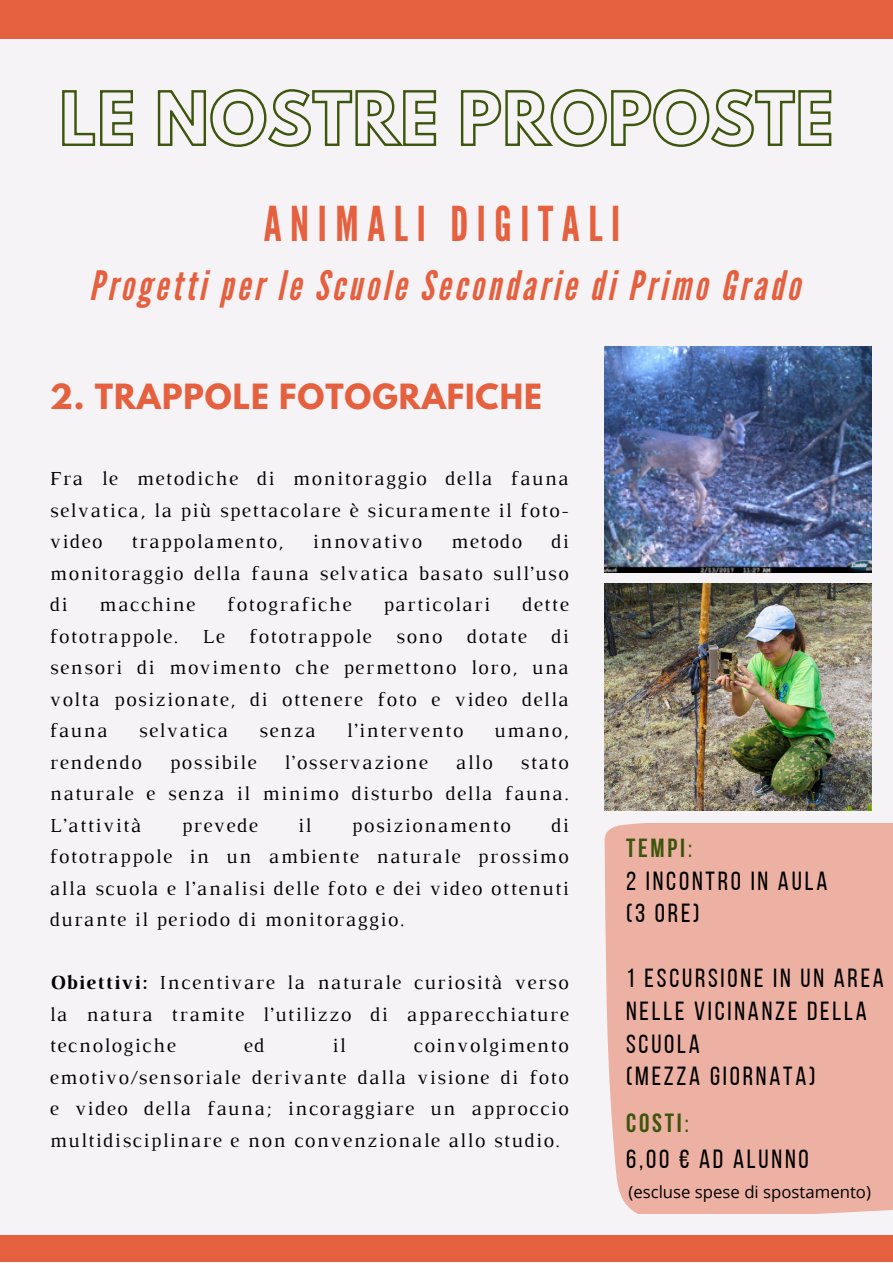
<style>
.page{position:relative;width:893px;height:1264px;background:#fff}
.page>*{position:absolute;margin:0;border:0;box-sizing:border-box;transform-origin:0 0}
.t1{font:48px "League Gothic";letter-spacing:.18em;color:#e5603f}
.t2{font:italic 40.5px "League Gothic";letter-spacing:.09em;color:#e5603f}
.t3{font:700 30.75px "League Spartan";letter-spacing:.03em;color:#e5603f}
.t4{font:26.25px "Bebas Neue";letter-spacing:.105em;color:#000}
.t5{font:700 26.25px "Bebas Neue";letter-spacing:.105em;color:#3d550c}
.t6{font:26.1px/32.5px "Bebas Neue";letter-spacing:.105em;color:#000}
.t7{font:700 26.1px "Bebas Neue";letter-spacing:.105em;color:#3d550c}
.t8{font:20.25px/31.5px "Luthier";letter-spacing:.07em;color:#000;text-align:justify}
.t9{font:16.8px "Open Sans";color:#000}
.s1{font-weight:700}
.s2{font-weight:400}
</style>
<div class="page">
<div style="left:0;top:0;width:892px;height:1262px;background:#f5f3f5"></div>
<div style="left:0;top:0;width:892px;height:39px;background:#e5603f"></div>
<img style="left:604px;top:346px;width:267px;height:226px">
<img style="left:604px;top:583px;width:267px;height:227px">
<div style="left:604px;top:824px;width:288px;height:388px;background:#edb1a3"></div>
<svg style="left:62px;top:89px;width:770px;height:58px"></svg>
<div style="left:0;top:1234px;width:892px;height:27px;background:#e5603f"></div>
<p class="t1" style="left:264px;top:196px;width:358px">ANIMALI DIGITALI</p>
<p class="t2" style="left:89px;top:262px;width:712px">Progetti per le Scuole Secondarie di Primo Grado</p>
<p class="t3" style="left:50px;top:381px;width:493px">2. TRAPPOLE FOTOGRAFICHE</p>
<p class="t8" style="left:50px;top:464px;width:520px">Fra le metodiche di monitoraggio della fauna selvatica, la più spettacolare è sicuramente il foto&shy;video</p>
<p class="t8" style="left:131px;top:527px;width:154px">trappolamento,</p>
<p class="t8" style="left:313px;top:527px;width:111px">innovativo</p>
<p class="t8" style="left:451px;top:527px;width:73px">metodo</p>
<p class="t8" style="left:50px;top:527px;width:520px;text-indent:501px">di monitoraggio della fauna selvatica basato sull’uso di</p>
<p class="t8" style="left:99px;top:590px;width:97px">macchine</p>
<p class="t8" style="left:227px;top:590px;width:126px">fotografiche</p>
<p class="t8" style="left:383px;top:590px;width:108px">particolari</p>
<p class="t8" style="left:50px;top:590px;width:520px;text-indent:472px">dette fototrappole. Le fototrappole sono dotate di sensori di movimento che permettono loro, una volta posizionate, di ottenere foto e video della fauna</p>
<p class="t8" style="left:139px;top:716px;width:90px">selvatica</p>
<p class="t8" style="left:259px;top:716px;width:58px">senza</p>
<p class="t8" style="left:347px;top:716px;width:118px">l’intervento</p>
<p class="t8" style="left:494px;top:716px;width:76px">umano,</p>
<p class="t8" style="left:50px;top:748px;width:93px">rendendo</p>
<p class="t8" style="left:170px;top:748px;width:88px">possibile</p>
<p class="t8" style="left:284px;top:748px;width:145px">l’osservazione</p>
<p class="t8" style="left:455px;top:748px;width:38px">allo</p>
<p class="t8" style="left:50px;top:748px;width:520px;text-indent:471px">stato naturale e senza il minimo disturbo della fauna.<br>L’attività</p>
<p class="t8" style="left:182px;top:811px;width:78px">prevede</p>
<p class="t8" style="left:298px;top:811px;width:15px">il</p>
<p class="t8" style="left:352px;top:811px;width:160px">posizionamento</p>
<p class="t8" style="left:50px;top:811px;width:520px;text-indent:501px">di fototrappole in un ambiente naturale prossimo alla scuola e l’analisi delle foto e dei video ottenuti durante il periodo di monitoraggio.</p>
<p class="t8" style="left:50px;top:968px;width:520px"><span class="s1">Obiettivi:</span> Incentivare la naturale curiosità verso la natura tramite l’utilizzo di apparecchiature tecnologiche</p>
<p class="t8" style="left:50px;top:1031px;width:520px;text-indent:363px">coinvolgimento emotivo/sensoriale derivante dalla visione di foto e video della fauna; incoraggiare un approccio multidisciplinare e non convenzionale allo studio.</p>
<p class="t8" style="left:244px;top:1031px;width:22px">ed</p>
<p class="t8" style="left:332px;top:1031px;width:15px">il</p>
<p class="t7" style="left:626px;top:837px;width:67px">Tempi<span class="s2">:</span></p>
<p class="t6" style="left:626px;top:866px;width:203px">2 INCONTRO IN AULA</p>
<p class="t6" style="left:626px;top:899px;width:75px">(3 ORE)</p>
<p class="t6" style="left:626px;top:964px;width:259px">1 ESCURSIONE IN UN AREA<br>NELLE VICINANZE DELLA<br>SCUOLA</p>
<p class="t6" style="left:626px;top:1062px;width:191px">(MEZZA GIORNATA)</p>
<p class="t5" style="left:626px;top:1112px;width:64px">COSTI<span class="s2">:</span></p>
<p class="t4" style="left:626px;top:1148px;width:184px">6,00 € AD ALUNNO</p>
<p class="t9" style="left:628px;top:1179px;width:244px">(escluse spese di spostamento)</p>
</div>
